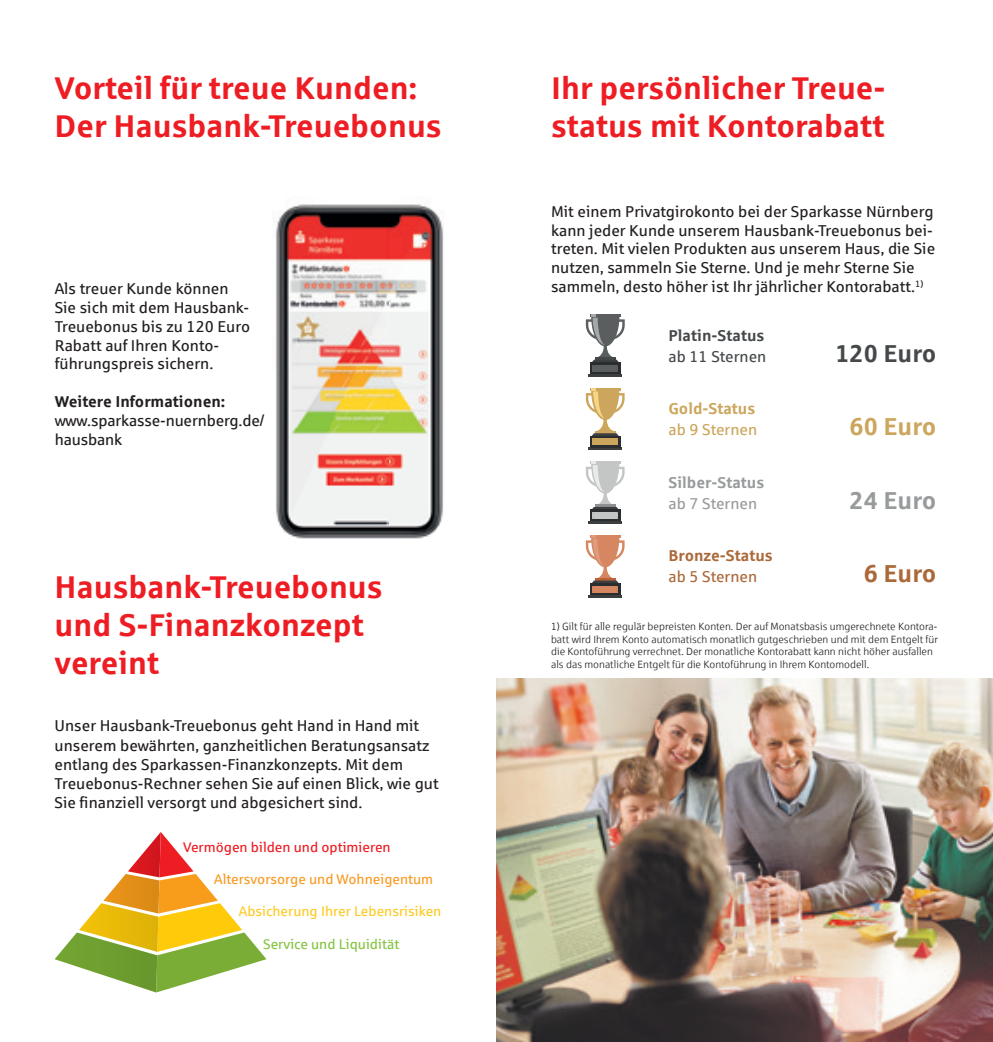
<style>
.page{position:relative;width:993px;height:1042px;background:#fff}
.page>*{position:absolute;margin:0;border:0;box-sizing:border-box;transform-origin:0 0}
.t1{font:700 31.5px/37.8px "Sparkasse Rg";color:#ee1d23}
.t2{font:700 24.5px "Sparkasse Rg";color:#46494b}
.t3{font:700 24.5px "Sparkasse Rg";color:#cba65c}
.t4{font:700 24.5px "Sparkasse Rg";color:#989b9c}
.t5{font:700 24.5px "Sparkasse Rg";color:#ab693a}
.t6{font:15.75px/18.9px "Sparkasse Rg";color:#231f20}
.t7{font:700 15.75px "Sparkasse Rg";color:#231f20}
.t8{font:700 15.75px "Sparkasse Rg";color:#46494b}
.t9{font:700 15.75px "Sparkasse Rg";color:#989b9c}
.t10{font:700 15.75px "Sparkasse Rg";color:#ab693a}
.t11{font:15.75px "Sparkasse Rg";color:#46494b}
.t12{font:700 15.75px "Sparkasse Rg";color:#cba65c}
.t13{font:15.75px "Sparkasse Rg";color:#cba65c}
.t14{font:15.75px "Sparkasse Rg";color:#989b9c}
.t15{font:15.75px "Sparkasse Rg";color:#ab693a}
.t16{font:14px "Sparkasse Rg";color:#f89b24}
.t17{font:14px "Sparkasse Rg";color:#feca26}
.t18{font:14px "Sparkasse Rg";color:#ee1d23}
.t19{font:14px "Sparkasse Rg";color:#85c440}
.t20{font:10.5px/12.6px "Sparkasse Lt";color:#231f20}
</style>
<div class="page">
<img style="left:496px;top:678px;width:496px;height:364px">
<div style="left:589px;top:510px;width:31px;height:11px;background:#2a2e30"></div>
<hr style="left:588px;top:521px;width:33px;height:3px;background:#3c3e40">
<div style="left:592px;top:512px;width:26px;height:7px;background:#c4c5c5"></div>
<svg style="left:586px;top:461px;width:38px;height:57px"></svg>
<hr style="left:588px;top:447px;width:33px;height:3px;background:#3c3e40">
<div style="left:589px;top:436px;width:31px;height:11px;background:#2a2e30"></div>
<svg style="left:585px;top:388px;width:39px;height:57px"></svg>
<svg style="left:590px;top:592px;width:30px;height:3px"></svg>
<hr style="left:588px;top:595px;width:33px;height:2px;background:#3c3e40">
<svg style="left:585px;top:535px;width:39px;height:57px"></svg>
<svg style="left:590px;top:371px;width:30px;height:3px"></svg>
<hr style="left:588px;top:374px;width:33px;height:2px;background:#3c3f41">
<svg style="left:585px;top:314px;width:39px;height:57px"></svg>
<svg style="left:55px;top:832px;width:211px;height:160px"></svg>
<img style="left:275px;top:204px;width:169px;height:335px">
<h1 class="t1" style="left:55px;top:68px;width:388px">Vorteil für treue Kunden:<br>Der Hausbank-Treuebonus</h1>
<p class="t6" style="left:55px;top:278px;width:197px">Als treuer Kunde können<br>Sie sich mit dem Hausbank-<br>Treuebonus bis zu 120 Euro<br>Rabatt auf Ihren Konto&shy;führungspreis sichern.</p>
<p class="t7" style="left:55px;top:392px;width:172px">Weitere Informationen:</p>
<p class="t6" style="left:55px;top:411px;width:211px">www.sparkasse-nuernberg.de/ hausbank</p>
<h1 class="t1" style="left:55px;top:567px;width:329px">Hausbank-Treuebonus und S-Finanzkonzept vereint</h1>
<p class="t6" style="left:55px;top:716px;width:385px">Unser Hausbank-Treuebonus geht Hand in Hand mit unserem bewährten, ganzheitlichen Beratungsansatz entlang des Sparkassen-Finanzkonzepts. Mit dem Treuebonus-Rechner sehen Sie auf einen Blick, wie gut Sie finanziell versorgt und abgesichert sind.</p>
<p class="t18" style="left:183px;top:839px;width:209px">Vermögen bilden und optimieren</p>
<p class="t16" style="left:214px;top:871px;width:220px">Altersvorsorge und Wohneigentum</p>
<p class="t17" style="left:239px;top:903px;width:204px">Absicherung Ihrer Lebensrisiken</p>
<p class="t19" style="left:263px;top:935px;width:138px">Service und Liquidität</p>
<h1 class="t1" style="left:551px;top:68px;width:336px">Ihr persönlicher Treue&shy;status mit Kontorabatt</h1>
<p class="t6" style="left:551px;top:201px;width:385px">Mit einem Privatgirokonto bei der Sparkasse Nürnberg kann jeder Kunde unserem Hausbank-Treuebonus bei&shy;treten. Mit vielen Produkten aus unserem Haus, die Sie nutzen, sammeln Sie Sterne. Und je mehr Sterne Sie sammeln, desto höher ist Ihr jährlicher Kontorabatt.<sup>1)</sup></p>
<p class="t8" style="left:668px;top:325px;width:97px">Platin-Status</p>
<p class="t11" style="left:668px;top:346px;width:99px">ab 11 Sternen</p>
<h2 class="t2" style="left:835px;top:337px;width:102px">120 Euro</h2>
<p class="t12" style="left:668px;top:398px;width:88px">Gold-Status</p>
<p class="t13" style="left:668px;top:420px;width:90px">ab 9 Sternen</p>
<h2 class="t3" style="left:849px;top:411px;width:88px">60 Euro</h2>
<p class="t9" style="left:668px;top:472px;width:97px">Silber-Status</p>
<p class="t14" style="left:668px;top:493px;width:90px">ab 7 Sternen</p>
<h2 class="t4" style="left:849px;top:484px;width:88px">24 Euro</h2>
<p class="t10" style="left:668px;top:545px;width:106px">Bronze-Status</p>
<p class="t15" style="left:668px;top:567px;width:90px">ab 5 Sternen</p>
<h2 class="t5" style="left:863px;top:558px;width:74px">6 Euro</h2>
<p class="t20" style="left:551px;top:620px;width:388px">1) Gilt für alle regulär bepreisten Konten. Der auf Monatsbasis umgerechnete Kontora&shy;batt wird Ihrem Konto automatisch monatlich gutgeschrieben und mit dem Entgelt für die Kontoführung verrechnet. Der monatliche Kontorabatt kann nicht höher ausfallen als das monatliche Entgelt für die Kontoführung in Ihrem Kontomodell.</p>
</div>
